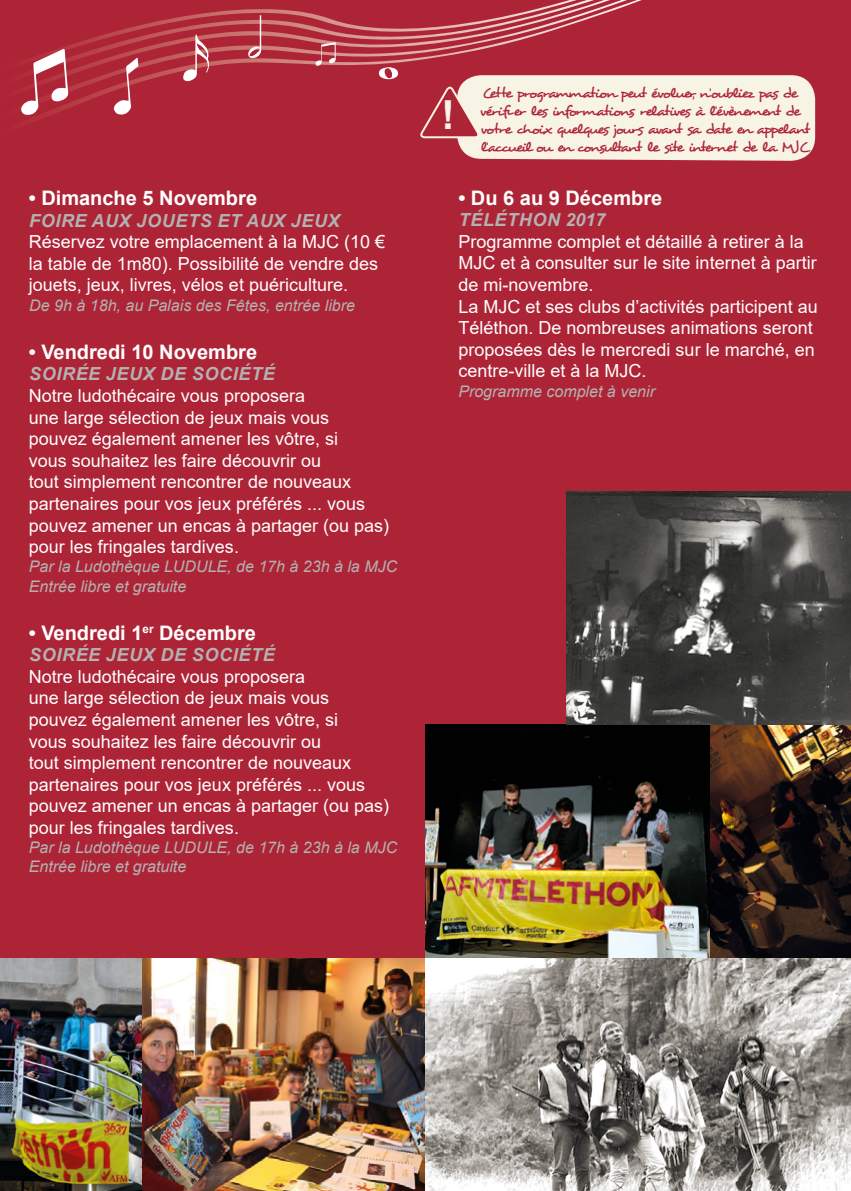
<style>
.page{position:relative;width:851px;height:1191px;background:#fff}
.page>*{position:absolute;margin:0;border:0;box-sizing:border-box;transform-origin:0 0}
.t1{font:700 40px "Arial";color:#f7f4e6}
.t2{font:700 20px "Arial";color:#fff}
.t3{font:18px/21.6px "Arial";color:#fff}
.t4{font:italic 700 18px "Arial";letter-spacing:.035em;color:#b3b2b2}
.t5{font:italic 16px/19.2px "Arial";color:#b3b2b2}
.t6{font:14.4px/18px "Desyrel";letter-spacing:-.105em;color:#ae2437;scale:1.11 1}
</style>
<div class="page">
<div style="left:0;top:0;width:850px;height:1191px;background:#ae2437"></div>
<svg style="left:32px;top:0;width:595px;height:119px"></svg>
<svg style="left:68px;top:0;width:526px;height:86px"></svg>
<svg style="left:32px;top:0;width:544px;height:72px"></svg>
<svg style="left:21px;top:49px;width:47px;height:68px"></svg>
<svg style="left:110px;top:58px;width:28px;height:57px"></svg>
<svg style="left:248px;top:15px;width:13px;height:43px"></svg>
<svg style="left:183px;top:34px;width:26px;height:48px"></svg>
<svg style="left:378px;top:67px;width:20px;height:12px"></svg>
<svg style="left:315px;top:42px;width:20px;height:24px"></svg>
<svg style="left:419px;top:75px;width:396px;height:86px;background:#edd8ce"></svg>
<img style="left:1px;top:958px;width:424px;height:233px">
<img style="left:0;top:958px;width:1px;height:233px">
<img style="left:425px;top:725px;width:425px;height:466px">
<img style="left:566px;top:492px;width:284px;height:233px">
<p class="t2" style="left:29px;top:184px;width:230px">• Dimanche 5 Novembre</p>
<p class="t4" style="left:29px;top:208px;width:312px">FOIRE AUX JOUETS ET AUX JEUX</p>
<p class="t3" style="left:29px;top:231px;width:358px">Réservez votre emplacement à la MJC (10 € la table de 1m80). Possibilité de vendre des jouets, jeux, livres, vélos et puériculture.</p>
<p class="t5" style="left:29px;top:296px;width:327px">De 9h à 18h, au Palais des Fêtes, entrée libre</p>
<p class="t2" style="left:29px;top:337px;width:230px">• Vendredi 10 Novembre</p>
<p class="t4" style="left:29px;top:362px;width:247px">SOIRÉE JEUX DE SOCIÉTÉ</p>
<p class="t3" style="left:29px;top:385px;width:362px">Notre ludothécaire vous proposera<br>une large sélection de jeux mais vous pouvez également amener les vôtre, si<br>vous souhaitez les faire découvrir ou<br>tout simplement rencontrer de nouveaux partenaires pour vos jeux préférés ... vous pouvez amener un encas à partager (ou pas) pour les fringales tardives.</p>
<p class="t5" style="left:29px;top:557px;width:370px">Par la Ludothèque LUDULE, de 17h à 23h à la MJC<br>Entrée libre et gratuite</p>
<p class="t2" style="left:29px;top:618px;width:228px">• Vendredi 1<sup>er</sup> Décembre</p>
<p class="t4" style="left:29px;top:643px;width:247px">SOIRÉE JEUX DE SOCIÉTÉ</p>
<p class="t3" style="left:29px;top:665px;width:362px">Notre ludothécaire vous proposera<br>une large sélection de jeux mais vous pouvez également amener les vôtre, si<br>vous souhaitez les faire découvrir ou<br>tout simplement rencontrer de nouveaux partenaires pour vos jeux préférés ... vous pouvez amener un encas à partager (ou pas) pour les fringales tardives.</p>
<p class="t5" style="left:29px;top:838px;width:370px">Par la Ludothèque LUDULE, de 17h à 23h à la MJC<br>Entrée libre et gratuite</p>
<h1 class="t1" style="left:441px;top:87px;width:15px">!</h1>
<p class="t6" style="left:480px;top:84px;width:299px">Cette programmation peut évoluer, n’oubliez pas de vérifier les informations relatives à l’évènement de votre choix quelques jours avant sa date en appelant l’accueil ou en consultant le site internet de la MJC.</p>
<p class="t2" style="left:458px;top:183px;width:205px">• Du 6 au 9 Décembre</p>
<p class="t4" style="left:458px;top:208px;width:148px">TÉLÉTHON 2017</p>
<p class="t3" style="left:458px;top:230px;width:361px">Programme complet et détaillé à retirer à la MJC et à consulter sur le site internet à partir de mi-novembre.<br>La MJC et ses clubs d’activités participent au Téléthon. De nombreuses animations seront proposées dès le mercredi sur le marché, en centre-ville et à la MJC.</p>
<p class="t5" style="left:458px;top:381px;width:198px">Programme complet à venir</p>
</div>
